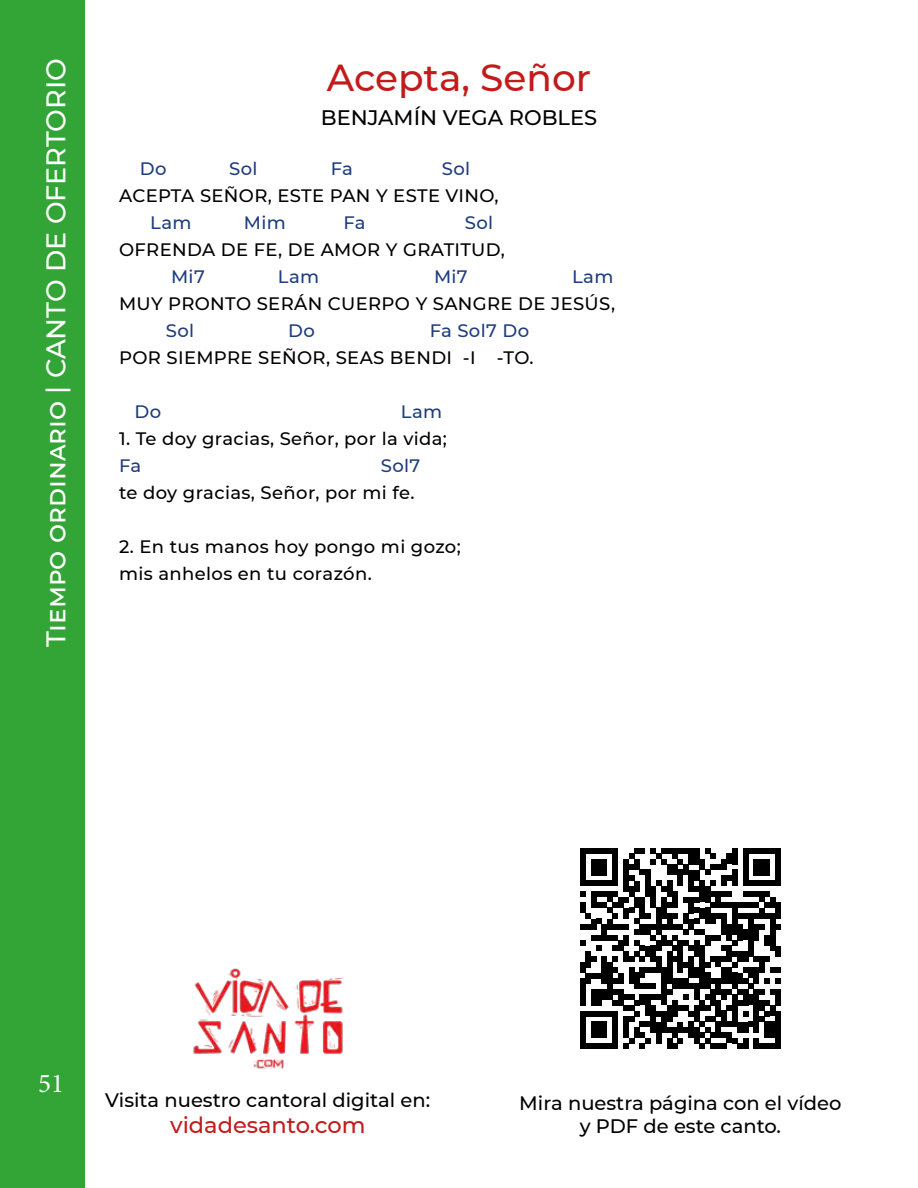
<style>
.page{position:relative;width:918px;height:1188px;background:#fff}
.page>*{position:absolute;margin:0;border:0;box-sizing:border-box;transform-origin:0 0}
.t1{font:500 37.5px "Montserrat";color:#c31b1c}
.t2{font:500 27px "Montserrat";color:#fff}
.t3{font:27px "Minion Pro";color:#fff}
.t4{font:500 22.5px "Montserrat";color:#c31b1c}
.t5{font:500 21px "Montserrat";color:#000}
.t6{font:500 19.5px/23.4px "Montserrat";color:#000;text-align:center}
.t7{font:500 18px/27px "Montserrat";letter-spacing:.02em;color:#000}
.t8{font:500 18px "Montserrat";letter-spacing:.02em;color:#1e3d7e}
</style>
<div class="page">
<div style="left:0;top:0;width:85px;height:1188px;background:#32a536"></div>
<img style="left:193px;top:968px;width:150px;height:101px">
<svg style="left:580px;top:848px;width:201px;height:201px"></svg>
<div style="left:775px;top:989px;width:6px;height:16px;background:#000"></div>
<div style="left:775px;top:1011px;width:6px;height:38px;background:#000"></div>
<h2 class="t2" style="left:37px;top:647px;width:591px;rotate:-90deg">Tiempo ordinario | CANTO DE OFERTORIO</h2>
<h1 class="t1" style="left:327px;top:52px;width:266px">Acepta, Señor</h1>
<p class="t5" style="left:321px;top:103px;width:278px">BENJAMÍN VEGA ROBLES</p>
<p class="t8" style="left:140px;top:156px;width:28px">Do</p>
<p class="t8" style="left:229px;top:156px;width:30px">Sol</p>
<p class="t8" style="left:331px;top:156px;width:24px">Fa</p>
<p class="t8" style="left:442px;top:156px;width:30px">Sol</p>
<p class="t7" style="left:119px;top:182px;width:381px">ACEPTA SEÑOR, ESTE PAN Y ESTE VINO,</p>
<p class="t8" style="left:150px;top:210px;width:43px">Lam</p>
<p class="t8" style="left:244px;top:210px;width:43px">Mim</p>
<p class="t8" style="left:343px;top:210px;width:24px">Fa</p>
<p class="t8" style="left:465px;top:210px;width:30px">Sol</p>
<p class="t7" style="left:119px;top:236px;width:387px">OFRENDA DE FE, DE AMOR Y GRATITUD,</p>
<p class="t8" style="left:171px;top:264px;width:35px">Mi7</p>
<p class="t8" style="left:278px;top:264px;width:43px">Lam</p>
<p class="t8" style="left:434px;top:264px;width:35px">Mi7</p>
<p class="t8" style="left:572px;top:264px;width:43px">Lam</p>
<p class="t7" style="left:119px;top:290px;width:498px">MUY PRONTO SERÁN CUERPO Y SANGRE DE JESÚS,</p>
<p class="t8" style="left:166px;top:318px;width:30px">Sol</p>
<p class="t8" style="left:288px;top:318px;width:28px">Do</p>
<p class="t8" style="left:430px;top:318px;width:101px">Fa Sol7 Do</p>
<p class="t7" style="left:119px;top:344px;width:416px">POR SIEMPRE SEÑOR, SEAS BENDI -I -TO.</p>
<p class="t8" style="left:135px;top:399px;width:28px">Do</p>
<p class="t8" style="left:401px;top:399px;width:43px">Lam</p>
<p class="t7" style="left:119px;top:425px;width:329px">1. Te doy gracias, Señor, por la vida;</p>
<p class="t8" style="left:119px;top:453px;width:24px">Fa</p>
<p class="t8" style="left:381px;top:453px;width:41px">Sol7</p>
<p class="t7" style="left:119px;top:479px;width:297px">te doy gracias, Señor, por mi fe.</p>
<p class="t7" style="left:119px;top:533px;width:343px">2. En tus manos hoy pongo mi gozo; mis anhelos en tu corazón.</p>
<h2 class="t3" style="left:38px;top:1065px;width:27px">51</h2>
<p class="t6" style="left:105px;top:1087px;width:326px">Visita nuestro cantoral digital en:</p>
<p class="t4" style="left:170px;top:1110px;width:197px">vidadesanto.com</p>
<p class="t6" style="left:519px;top:1090px;width:324px">Mira nuestra página con el vídeo y PDF de este canto.</p>
</div>
